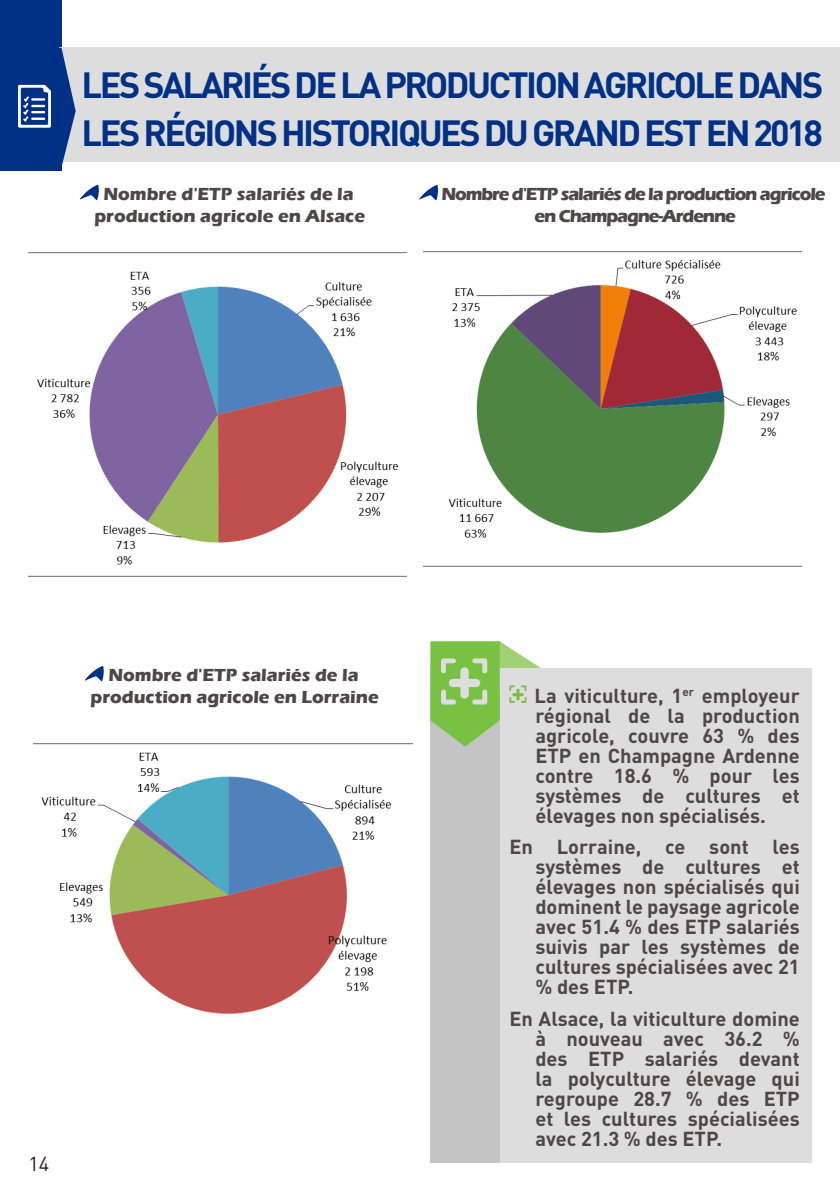
<style>
.page{position:relative;width:840px;height:1191px;background:#fff}
.page>*{position:absolute;margin:0;border:0;box-sizing:border-box;transform-origin:0 0}
.t1{font:700 36px/47.8px "DINOT";letter-spacing:-.07em;color:#003186}
.t2{font:700 20px/20px "DINOT";color:#4b4948;text-align:justify}
.t3{font:20px "DINOT";color:#231f20}
.t4{font:700 18px/21.6px "Eras ITC";color:#4b4948;text-align:center}
.t5{font:700 18px/21.6px "Eras ITC";letter-spacing:-.06em;color:#4b4948;text-align:center}
</style>
<div class="page">
<div style="left:0;top:0;width:61px;height:170px;background:#003186"></div>
<hr style="left:839px;top:0;width:1px;height:170px;background:#003186">
<svg style="left:80px;top:184px;width:19px;height:16px"></svg>
<svg style="left:419px;top:185px;width:19px;height:15px"></svg>
<img style="left:28px;top:252px;width:378px;height:324px">
<img style="left:423px;top:251px;width:378px;height:316px">
<svg style="left:85px;top:666px;width:19px;height:15px"></svg>
<img style="left:34px;top:743px;width:378px;height:271px">
<svg style="left:499px;top:641px;width:42px;height:27px"></svg>
<div style="left:430px;top:668px;width:381px;height:494px;background:#dedddd"></div>
<div style="left:430px;top:692px;width:69px;height:470px;background:#c4c4c5"></div>
<svg style="left:430px;top:641px;width:69px;height:105px"></svg>
<svg style="left:509px;top:685px;width:17px;height:18px"></svg>
<div style="left:59px;top:47px;width:780px;height:115px;background:#dedddd"></div>
<svg style="left:18px;top:48px;width:58px;height:119px"></svg>
<h1 class="t1" style="left:82px;top:60px;width:742px">LES SALARIÉS DE LA PRODUCTION AGRICOLE DANS<br>LES RÉGIONS HISTORIQUES DU GRAND EST EN 2018</h1>
<p class="t4" style="left:94px;top:184px;width:272px">Nombre d'ETP salariés de la production agricole en Alsace</p>
<p class="t5" style="left:441px;top:184px;width:385px">Nombre d'ETP salariés de la production agricole en Champagne-Ardenne</p>
<p class="t4" style="left:90px;top:665px;width:289px">Nombre d'ETP salariés de la production agricole en Lorraine</p>
<p class="t3" style="left:28px;top:1151px;width:22px">14</p>
<p class="t2" style="left:534px;top:685px;width:267px">La viticulture, 1<sup>er</sup> employeur régional de la production agricole, couvre 63 % des ETP en Champagne Ardenne contre 18.6 % pour les systèmes de cultures et élevages non spécialisés.</p>
<p class="t2" style="left:535px;top:836px;width:266px;text-indent:-26px">En Lorraine, ce sont les systèmes de cultures et élevages non spécialisés qui dominent le paysage agricole avec 51.4 % des ETP salariés suivis par les systèmes de cultures spécialisées avec 21 % des ETP.</p>
<p class="t2" style="left:535px;top:1007px;width:266px;text-indent:-26px">En Alsace, la viticulture domine à nouveau avec 36.2 % des ETP salariés devant la polyculture élevage qui regroupe 28.7 % des ETP et les cultures spécialisées avec 21.3 % des ETP.</p>
</div>
